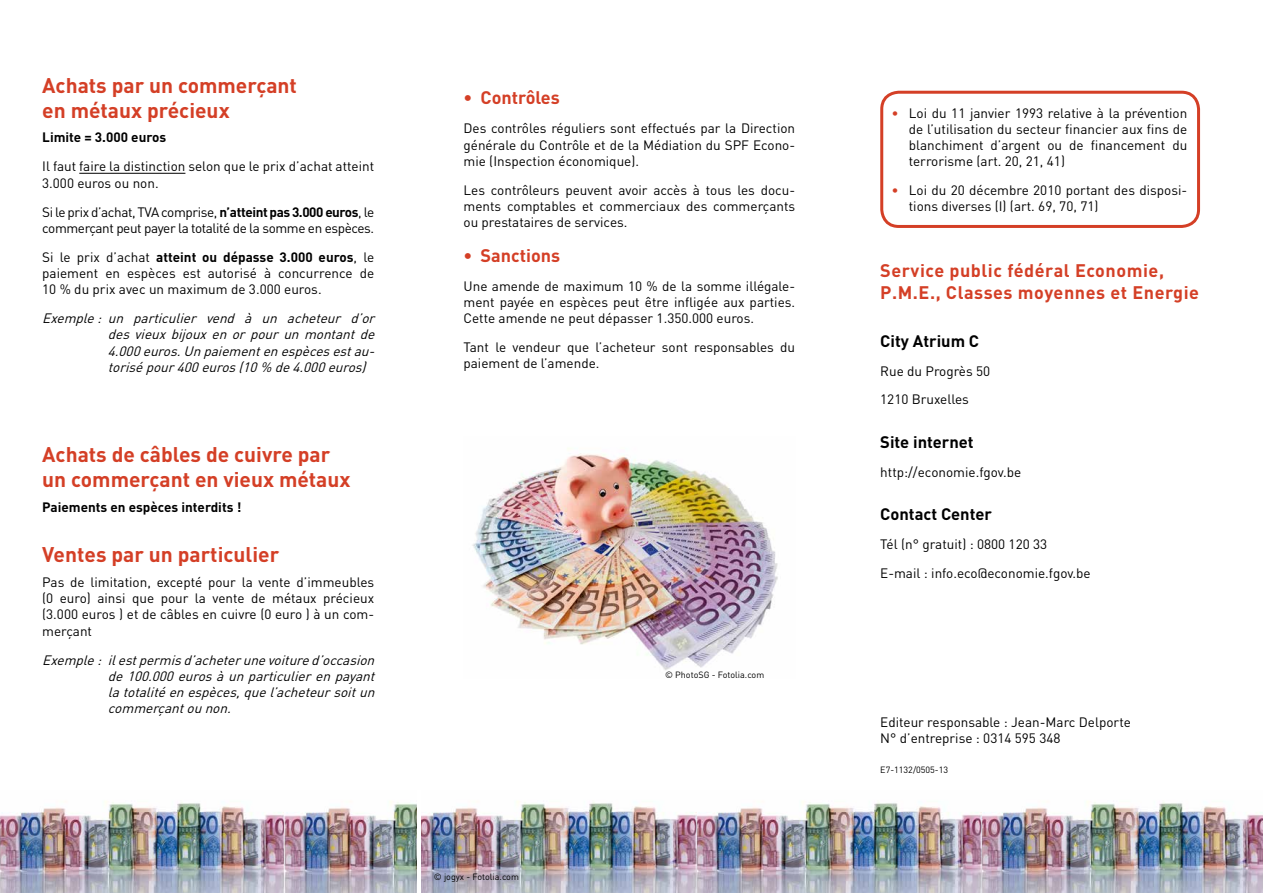
<style>
.page{position:relative;width:1263px;height:893px;background:#fff}
.page>*{position:absolute;margin:0;border:0;box-sizing:border-box;transform-origin:0 0}
.t1{font:700 21px/25.2px "DIN Pro";color:#d43f26}
.t2{font:700 18px/21.6px "DIN Pro";letter-spacing:.03em;color:#d43f26}
.t3{font:700 18px "DIN Pro";color:#d43f26}
.t4{font:700 16.5px "DIN Pro";color:#000}
.t5{font:13.5px/16.2px "DIN Pro";color:#000}
.t6{font:italic 13.5px/16.2px "DIN Pro";color:#000;text-align:justify}
.t7{font:13.5px/29px "DIN Pro";letter-spacing:-.03em;color:#000}
.t8{font:700 13.5px "DIN Pro";color:#000}
.t9{font:9px "DIN Pro";color:#000}
.s1{font-weight:700}
.s2{font-weight:700;color:#d43f26}
</style>
<div class="page">
<img style="left:0;top:801px;width:417px;height:92px">
<hr style="left:79px;top:173px;width:106px;height:1px;background:#000">
<img style="left:421px;top:801px;width:842px;height:92px">
<img style="left:472px;top:448px;width:306px;height:223px">
<div style="left:880px;top:91px;width:320px;height:137px;border:3px solid #d43f26;border-radius:17px"></div>
<p class="t1" style="left:42px;top:72px;width:256px">Achats par un commerçant en métaux précieux</p>
<p class="t5" style="left:42px;top:123px;width:333px;line-height:29px"><span class="s1">Limite = 3.000 euros<br></span>Il faut faire la distinction selon que le prix d’achat atteint</p>
<p class="t7" style="left:42px;top:168px;width:333px">3.000 euros ou non.<br>Si le prix d’achat, TVA comprise, <span class="s1">n’atteint pas 3.000 euros</span>, le</p>
<p class="t7" style="left:42px;top:213px;width:333px">commerçant peut payer la totalité de la somme en espèces.<br>Si le prix d’achat <span class="s1">atteint ou dépasse 3.000 euros</span>, le</p>
<p class="t5" style="left:42px;top:264px;width:333px">paiement en espèces est autorisé à concurrence de<br>10 % du prix avec un maximum de 3.000 euros.</p>
<p class="t6" style="left:108px;top:310px;width:272px;text-indent:-66px">Exemple: un particulier vend à un acheteur d’or des vieux bijoux en or pour un montant de 4.000euros.Unpaiementenespècesestau&shy;torisépour400euros(10% de4.000euros)</p>
<p class="t1" style="left:42px;top:441px;width:310px">Achats de câbles de cuivre par un commerçant en vieux métaux</p>
<p class="t8" style="left:42px;top:498px;width:201px">Paiements en espèces interdits !</p>
<p class="t1" style="left:42px;top:541px;width:238px">Ventes par un particulier</p>
<p class="t5" style="left:42px;top:573px;width:333px;text-align:justify">Pas de limitation, excepté pour la vente d’immeubles (0 euro) ainsi que pour la vente de métaux précieux (3.000 euros ) et de câbles en cuivre (0 euro ) à un com&shy;merçant</p>
<p class="t6" style="left:108px;top:651px;width:272px;text-indent:-66px">Exemple: ilestpermisd’acheterunevoitured’occasion de100.000eurosàunparticulierenpayant latotalitéenespèces,quel’acheteursoitun commerçantounon.</p>
<p class="t3" style="left:463px;top:86px;width:98px">• Contrôles</p>
<p class="t5" style="left:463px;top:120px;width:333px;text-align:justify">Des contrôles réguliers sont effectués par la Direction générale du Contrôle et de la Médiation du SPF Econo&shy;mie (Inspection économique).</p>
<p class="t5" style="left:463px;top:181px;width:333px;text-align:justify">Les contrôleurs peuvent avoir accès à tous les docu&shy;ments comptables et commerciaux des commerçants ou prestataires de services.</p>
<p class="t3" style="left:463px;top:243px;width:98px">• Sanctions</p>
<p class="t5" style="left:463px;top:277px;width:333px;text-align:justify">Une amende de maximum 10 % de la somme illégale&shy;ment payée en espèces peut être infligée aux parties.<br>Cette amende ne peut dépasser 1.350.000 euros.</p>
<p class="t5" style="left:463px;top:338px;width:333px">Tant le vendeur que l’acheteur sont responsables du paiement de l’amende.</p>
<p class="t9" style="left:665px;top:669px;width:101px">© PhotoSG - Fotolia.com</p>
<p class="t9" style="left:434px;top:871px;width:87px">© jogyx - Fotolia.com</p>
<p class="t5" style="left:909px;top:104px;width:280px;text-align:justify;text-indent:-17px"><span class="s2">•</span> Loi du 11 janvier 1993 relative à la prévention de l’utilisation du secteur financier aux fins de blanchiment d’argent ou de financement du terrorisme (art. 20, 21, 41)</p>
<p class="t5" style="left:909px;top:182px;width:280px;text-indent:-17px"><span class="s2">•</span> Loi du 20 décembre 2010 portant des disposi&shy;tions diverses (I) (art. 69, 70, 71)</p>
<p class="t2" style="left:880px;top:259px;width:320px">Service public fédéral Economie,<br>P.M.E., Classes moyennes et Energie</p>
<p class="t4" style="left:880px;top:329px;width:100px">City Atrium C</p>
<p class="t5" style="left:880px;top:356px;width:112px;line-height:29px">Rue du Progrès 50<br>1210 Bruxelles</p>
<p class="t4" style="left:880px;top:431px;width:95px">Site internet</p>
<p class="t5" style="left:880px;top:463px;width:142px">http://economie.fgov.be</p>
<p class="t4" style="left:880px;top:503px;width:113px">Contact Center</p>
<p class="t5" style="left:880px;top:529px;width:212px;line-height:29px">Tél (n° gratuit) : 0800 120 33<br>E-mail : info.eco@economie.fgov.be</p>
<p class="t5" style="left:880px;top:713px;width:252px">Editeur responsable : Jean-Marc Delporte<br>N° d’entreprise : 0314 595 348</p>
<p class="t9" style="left:880px;top:764px;width:69px">E7-1132/0505-13</p>
</div>
